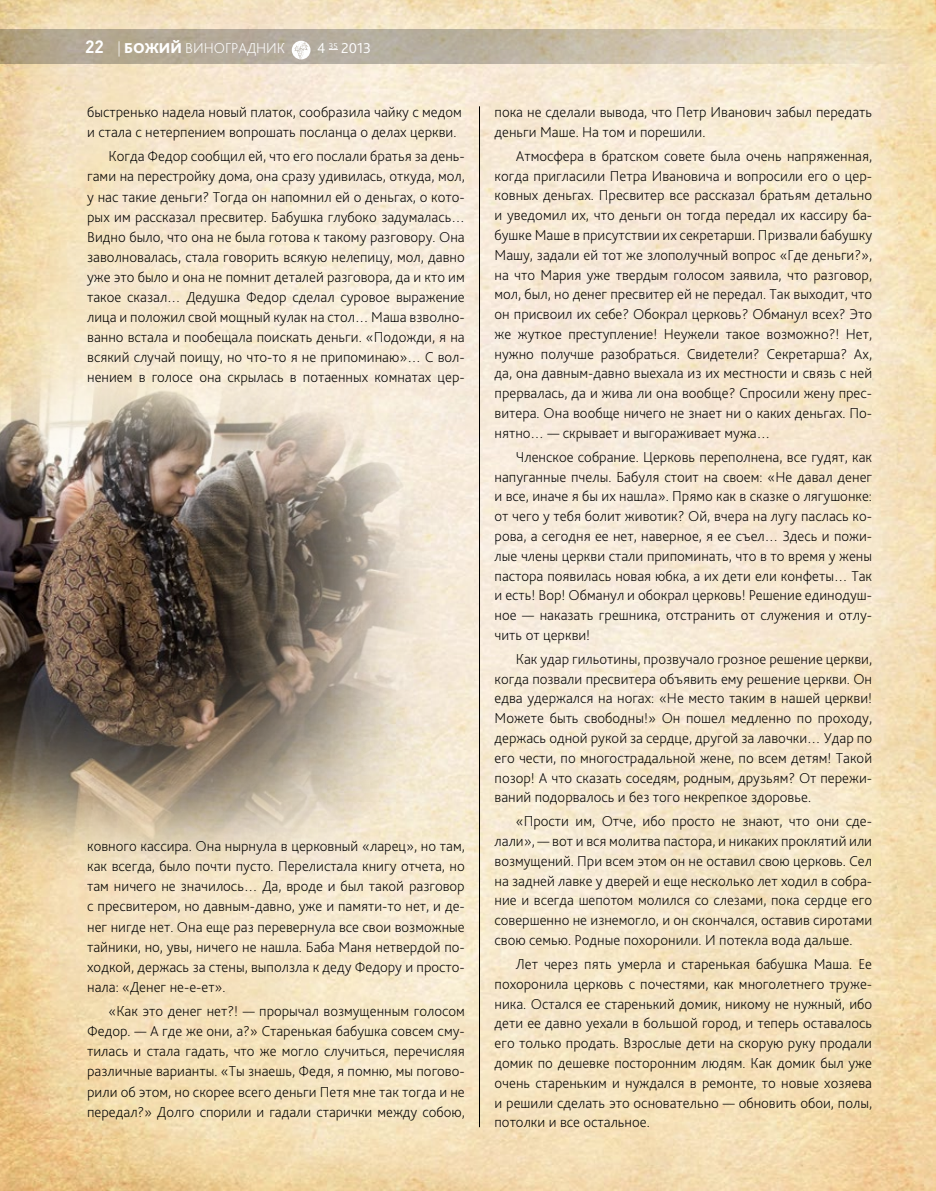
<style>
.page{position:relative;width:936px;height:1191px;background:#fff}
.page>*{position:absolute;margin:0;border:0;box-sizing:border-box;transform-origin:0 0}
.t1{font:200 15px/19.8px "Bliss Pro";color:#000;text-align:justify}
.t2{font:200 15px "Bliss Pro";color:#fff}
.t3{font:300 15px "Bliss Pro";color:#fff}
.s1{font-family:"PF Din Text Pro";font-weight:500;font-size:18px}
.s2{font-weight:800}
</style>
<div class="page">
<img style="left:0;top:0;width:935px;height:1191px">
<hr style="left:479px;top:106px;width:1px;height:1021px;background:#000">
<img style="left:0;top:344px;width:479px;height:530px">
<svg style="left:0;top:30px;width:935px;height:34px;background:#c5b9a2"></svg>
<svg style="left:292px;top:41px;width:18px;height:18px"></svg>
<p class="t2" style="left:85px;top:39px;width:201px"><span class="s1">22</span> | <span class="s2">Божий</span> виноградник</p>
<p class="t3" style="left:317px;top:39px;width:55px">4 <sup>35</sup> 2013</p>
<p class="t1" style="left:87px;top:102px;width:376px">быстренько надела новый платок, сообразила чайку с медом и стала с нетерпением вопрошать посланца о делах церкви.</p>
<p class="t1" style="left:87px;top:146px;width:379px;text-indent:21px">Когда Федор сообщил ей, что его послали братья за день&shy;гами на перестройку дома, она сразу удивилась, откуда, мол, у нас такие деньги? Тогда он напомнил ей о деньгах, о кото&shy;рых им рассказал пресвитер. Бабушка глубоко задумалась… Видно было, что она не была готова к такому разговору. Она заволновалась, стала говорить всякую нелепицу, мол, давно уже это было и она не помнит деталей разговора, да и кто им такое сказал… Дедушка Федор сделал суровое выражение лица и положил свой мощный кулак на стол… Маша взволно&shy;ванно встала и пообещала поискать деньги. «П одожди, я на всякий случай поищу, но что-то я не припоминаю»… С вол&shy;нением в голосе она скрылась в потаенных комнатах цер-</p>
<p class="t1" style="left:87px;top:835px;width:379px">ковного кассира. Она нырнула в церковный «ларец», но там, как всегда, было почти пусто. П ерелистала книгу отчета, но там ничего не значилось… Да, вроде и был такой разговор с пресвитером, но давным-давно, уже и памяти-то нет, и де&shy;нег нигде нет. Она еще раз перевернула все свои возможные тайники, но, увы, ничего не нашла. Баба Маня нетвердой по&shy;ходкой, держась за стены, выползла к деду Федору и просто&shy;нала: «Денег не-е-ет».</p>
<p class="t1" style="left:87px;top:1000px;width:379px;text-indent:21px">«Как это денег нет?! — прорычал возмущенным голосом Федор. — А где же они, а?» Старенькая бабушка совсем сму&shy;тилась и стала гадать, что же могло случиться, перечисляя различные варианты. «Ты знаешь, Федя, я помню, мы погово&shy;рили об этом, но скорее всего деньги П етя мне так тогда и не передал?» Долго спорили и гадали старички между собою,</p>
<p class="t1" style="left:494px;top:102px;width:379px">пока не сделали вывода, что П етр И ванович забыл передать деньги Маше. На том и порешили.</p>
<p class="t1" style="left:494px;top:146px;width:379px;text-indent:21px">Атмосфера в братском совете была очень напряженная, когда пригласили Петра И вановича и вопросили его о цер&shy;ковных деньгах. П ресвитер все рассказал братьям детально и уведомил их, что деньги он тогда передал их кассиру ба&shy;бушке Маше в присутствии их секретарши. П ризвали бабушку М ашу, задали ей тот же злополучный вопрос «Где деньги?», на что М ария уже твердым голосом заявила, что разговор, мол, был, но денег пресвитер ей не передал. Так выходит, что он присвоил их себе? Обокрал церковь? Обманул всех? Это же жуткое преступление! Н еужели такое возможно?! Н ет, нужно получше разобраться. Свидетели? Секретарша? Ах, да, она давным-давно выехала из их местности и связь с ней прервалась, да и жива ли она вообще? Спросили жену прес&shy;витера. Она вообще ничего не знает ни о каких деньгах. По&shy;нятно… — скрывает и выгораживает мужа…</p>
<p class="t1" style="left:494px;top:446px;width:379px;text-indent:21px">Членское собрание. Церковь переполнена, все гудят, как напуганные пчелы. Бабуля стоит на своем: «Не давал денег и все, иначе я бы их нашла». П рямо как в сказке о лягушонке: от чего у тебя болит животик? Ой, вчера на лугу паслась ко&shy;рова, а сегодня ее нет, наверное, я ее съел… Здесь и пожи&shy;лые члены церкви стали припоминать, что в то время у жены пастора появилась новая юбка, а их дети ели конфеты… Так и есть! Вор! Обманул и обокрал церковь! Решение единодуш&shy;ное — наказать грешника, отстранить от служения и отлу&shy;чить от церкви!</p>
<p class="t1" style="left:494px;top:648px;width:379px;text-indent:21px">Как удар гильотины, прозвучало грозное решение церкви, когда позвали пресвитера объявить ему решение церкви. Он едва удержался на ногах: «Не место таким в нашей церкви!<br>М ожете быть свободны!» Он пошел медленно по проходу, держась одной рукой за сердце, другой за лавочки… Удар по его чести, по многострадальной жене, по всем детям! Такой позор! А что сказать соседям, родным, друзьям? От пережи&shy;ваний подорвалось и без того некрепкое здоровье.</p>
<p class="t1" style="left:494px;top:811px;width:379px;text-indent:21px">«П рости им, Отче, ибо просто не знают, что они сде&shy;лали», — вот и вся молитва пастора, и никаких проклятий или возмущений. П ри всем этом он не оставил свою церковь. Сел на задней лавке у дверей и еще несколько лет ходил в собра&shy;ние и всегда шепотом молился со слезами, пока сердце его совершенно не изнемогло, и он скончался, оставив сиротами свою семью. Родные похоронили. И потекла вода дальше.</p>
<p class="t1" style="left:494px;top:953px;width:379px;text-indent:21px">Лет через пять умерла и старенькая бабушка Маша. Ее похоронила церковь с почестями, как многолетнего труже&shy;ника. Остался ее старенький домик, никому не нужный, ибо дети ее давно уехали в большой город, и теперь оставалось его только продать. Взрослые дети на скорую руку продали домик по дешевке посторонним людям. Как домик был уже очень стареньким и нуждался в ремонте, то новые хозяева и решили сделать это основательно — обновить обои, полы, потолки и все остальное.</p>
</div>
